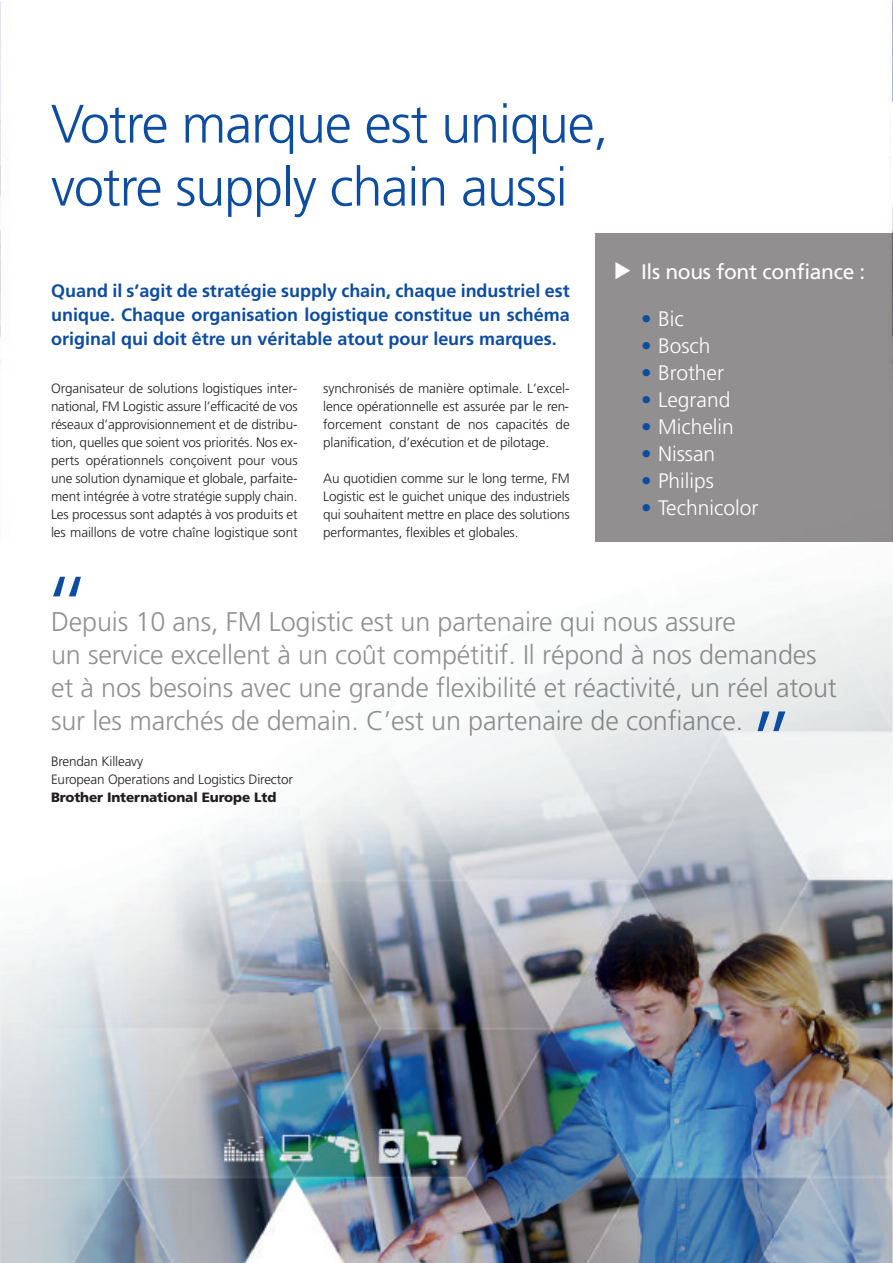
<style>
.page{position:relative;width:893px;height:1263px;background:#fff}
.page>*{position:absolute;margin:0;border:0;box-sizing:border-box;transform-origin:0 0}
.t1{font:300 90px "Frutiger";color:#0d4da1}
.t2{font:300 54px/63px "Frutiger";letter-spacing:-.02em;color:#0d4da1}
.t3{font:300 27px/33px "Frutiger";letter-spacing:-.005em;color:rgb(35 31 32/.5)}
.t4{font:300 21px "Frutiger";color:#fff}
.t5{font:21px "Frutiger";letter-spacing:-.015em;color:#fff}
.t6{font:700 18px/24px "Frutiger";color:#0d4da1;text-align:justify}
.t7{font:300 13.5px/18px "Frutiger";letter-spacing:-.01em;color:#231f20;text-align:justify}
.t8{font:900 13.5px "Frutiger";letter-spacing:-.01em;color:#231f20}
.s1{color:#0d4da1}
</style>
<div class="page">
<img style="left:0;top:1px;width:892px;height:1262px">
<hr style="left:891px;top:102px;width:1px;height:103px;background:#fff">
<div style="left:595px;top:233px;width:297px;height:308px;background:#918f8f"></div>
<h2 class="t2" style="left:51px;top:92px;width:559px">Votre marque est unique, votre supply chain aussi</h2>
<h3 class="t6" style="left:51px;top:278px;width:520px">Quand il s’agit de stratégie supply chain, chaque industriel est unique. Chaque organisation logistique constitue un schéma original qui doit être un véritable atout pour leurs marques.</h3>
<p class="t7" style="left:51px;top:380px;width:248px">Organisateur de solutions logistiques inter&shy;national, FM Logistic assure l’efficacité de vos réseaux d’approvisionnement et de distribu&shy;tion, quelles que soient vos priorités. Nos ex&shy;perts opérationnels conçoivent pour vous une solution dynamique et globale, parfaite&shy;ment intégrée à votre stratégie supply chain.<br>Les processus sont adaptés à vos produits et les maillons de votre chaîne logistique sont</p>
<p class="t7" style="left:323px;top:380px;width:248px">synchronisés de manière optimale. L’excel&shy;lence opérationnelle est assurée par le ren&shy;forcement constant de nos capacités de planification, d’exécution et de pilotage.</p>
<p class="t7" style="left:323px;top:470px;width:248px">Au quotidien comme sur le long terme, FM Logistic est le guichet unique des industriels qui souhaitent mettre en place des solutions performantes, flexibles et globales.</p>
<h1 class="t1" style="left:42px;top:558px;width:52px">“</h1>
<h3 class="t5" style="left:641px;top:259px;width:226px">Ils nous font confiance :</h3>
<h3 class="t4" style="left:641px;top:306px;width:44px"><span class="s1">•</span> Bic</h3>
<h3 class="t4" style="left:641px;top:333px;width:71px"><span class="s1">•</span> Bosch</h3>
<h3 class="t4" style="left:641px;top:360px;width:85px"><span class="s1">•</span> Brother</h3>
<h3 class="t4" style="left:641px;top:387px;width:91px"><span class="s1">•</span> Legrand</h3>
<h3 class="t4" style="left:641px;top:414px;width:94px"><span class="s1">•</span> Michelin</h3>
<h3 class="t4" style="left:641px;top:441px;width:76px"><span class="s1">•</span> Nissan</h3>
<h3 class="t4" style="left:641px;top:468px;width:74px"><span class="s1">•</span> Philips</h3>
<h3 class="t4" style="left:641px;top:495px;width:119px"><span class="s1">•</span> Technicolor</h3>
<p class="t3" style="left:51px;top:605px;width:787px">Depuis 10 ans, FM Logistic est un partenaire qui nous assure<br>un service excellent à un coût compétitif. Il répond à nos demandes et à nos besoins avec une grande flexibilité et réactivité, un réel atout sur les marchés de demain. C’est un partenaire de confiance.</p>
<h1 class="t1" style="left:746px;top:692px;width:52px">”</h1>
<p class="t7" style="left:51px;top:752px;width:243px">Brendan Killeavy<br>European Operations and Logistics Director</p>
<p class="t8" style="left:51px;top:789px;width:227px">Brother International Europe Ltd</p>
</div>
